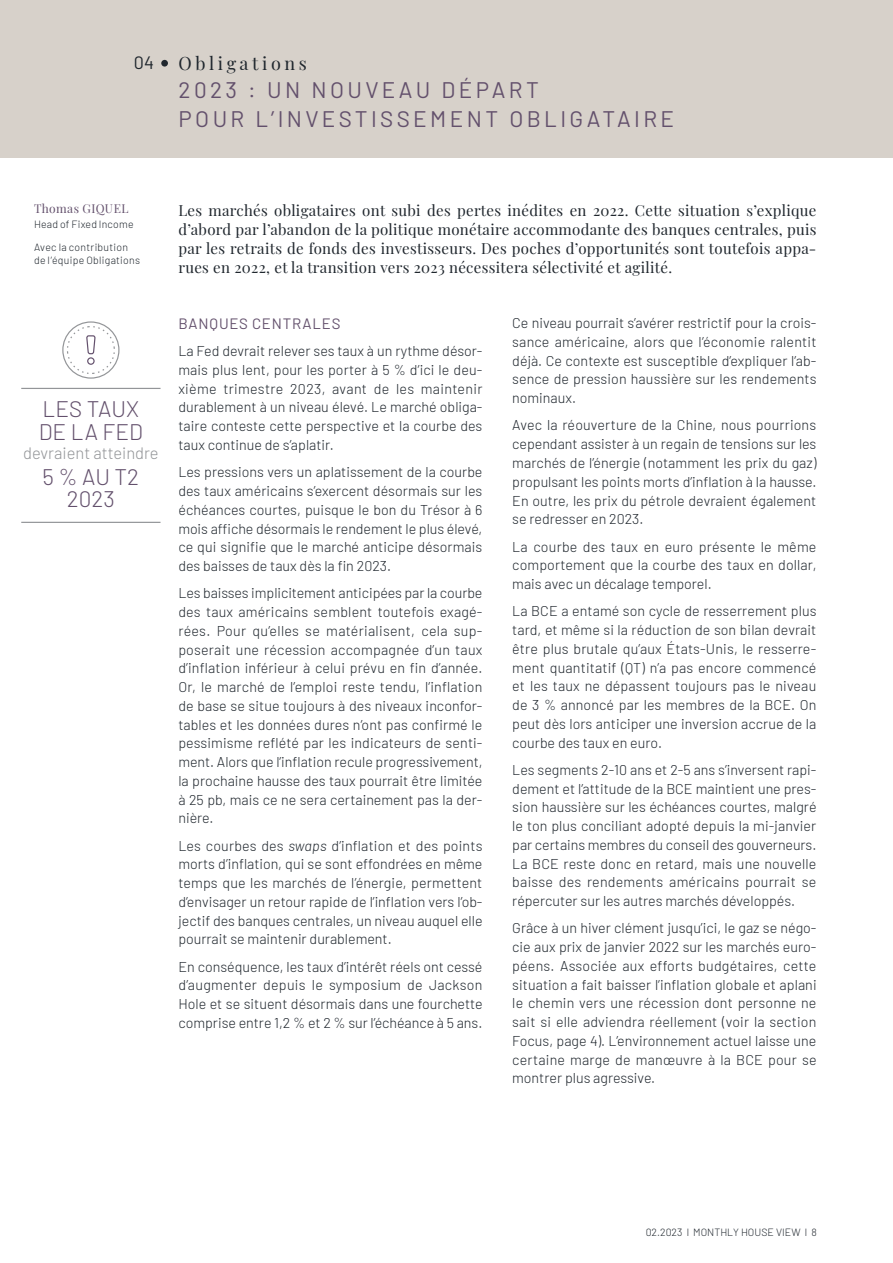
<style>
.page{position:relative;width:893px;height:1263px;background:#fff}
.page>*{position:absolute;margin:0;border:0;box-sizing:border-box;transform-origin:0 0}
.Sous_titre_IN{font:22.5px/28.5px "Barlow";letter-spacing:.15em;color:#63506c}
.t1{font:300 22.5px/22.5px "Barlow";color:#63506c}
.Titre_IN{font:18px "Playfair Display";letter-spacing:.2em;color:#1f262d}
.puce_sommaire{font:18px "Barlow";color:#1f262d}
.t2{font:300 16.5px "Barlow";color:#939598}
.Amorce_partie{font:15px/18.8px "Playfair Display";letter-spacing:.02em;color:#1f262d;text-align:justify}
.Sous_titre_texte{font:15px "Barlow";letter-spacing:.055em;color:#63506c}
.Body_texte{font:300 14.25px/18.8px "Barlow";color:#1f262d;text-align:justify}
.t3{font:12px "Playfair Display";letter-spacing:.03em;color:#63506c}
.t4{font:300 10.5px/13.5px "Barlow";letter-spacing:.02em;color:#1f262d}
.t5{font:300 10.5px "Barlow";color:#1f262d}
.s1{font-style:italic}
</style>
<div class="page">
<div style="left:0;top:0;width:893px;height:157px;background:#d7d1ca"></div>
<div style="left:161px;top:60px;width:7px;height:7px;background:#1f262d;border-radius:50%"></div>
<hr style="left:21px;top:388px;width:140px;height:1px;background:#939598">
<hr style="left:21px;top:522px;width:140px;height:1px;background:#939598">
<div style="left:62px;top:321px;width:57px;height:58px;border:1px solid #939598;border-radius:50%"></div>
<svg style="left:66px;top:325px;width:50px;height:50px"></svg>
<p class="puce_sommaire" style="left:134px;top:50px;width:22px">04</p>
<p class="Titre_IN" style="left:179px;top:49px;width:130px">Obligations</p>
<p class="Sous_titre_IN" style="left:179px;top:74px;width:497px">2023 : UN NOUVEAU DÉPART<br>POUR L’INVESTISSEMENT OBLIGATAIRE</p>
<p class="t3" style="left:34px;top:199px;width:96px">Thomas GIQUEL</p>
<p class="t4" style="left:34px;top:216px;width:101px">Head of Fixed Income</p>
<p class="t4" style="left:34px;top:239px;width:108px">Avec la contribution de l’équipe Obligations</p>
<p class="t1" style="left:39px;top:396px;width:106px">LES TAUX<br>DE LA FED</p>
<p class="t2" style="left:23px;top:441px;width:137px">devraient atteindre</p>
<p class="t1" style="left:43px;top:464px;width:98px;text-align:center">5 % AU T2<br>2023</p>
<p class="Amorce_partie" style="left:178px;top:200px;width:640px">Les marchés obligataires ont subi des pertes inédites en 2022. Cette situation s’explique d’abord par l’abandon de la politique monétaire accommodante des banques centrales, puis par les retraits de fonds des investisseurs. Des poches d’opportunités sont toutefois appa&shy;rues en 2022, et la transition vers 2023 nécessitera sélectivité et agilité.</p>
<p class="Sous_titre_texte" style="left:178px;top:313px;width:164px">BANQUES CENTRALES</p>
<p class="Body_texte" style="left:178px;top:341px;width:306px">La Fed devrait relever ses taux à un rythme désor&shy;mais plus lent, pour les porter à 5 % d’ici le deu&shy;xième trimestre 2023, avant de les maintenir durablement à un niveau élevé. Le marché obliga&shy;taire conteste cette perspective et la courbe des taux continue de s’aplatir.</p>
<p class="Body_texte" style="left:178px;top:462px;width:306px">Les pressions vers un aplatissement de la courbe des taux américains s’exercent désormais sur les échéances courtes, puisque le bon du Trésor à 6 mois affiche désormais le rendement le plus élevé, ce qui signifie que le marché anticipe désormais des baisses de taux dès la fin 2023.</p>
<p class="Body_texte" style="left:178px;top:583px;width:306px">Les baisses implicitement anticipées par la courbe des taux américains semblent toutefois exagé&shy;rées. Pour qu’elles se matérialisent, cela sup&shy;poserait une récession accompagnée d’un taux d’inflation inférieur à celui prévu en fin d’année.<br>Or, le marché de l’emploi reste tendu, l’inflation de base se situe toujours à des niveaux inconfor&shy;tables et les données dures n’ont pas confirmé le pessimisme reflété par les indicateurs de senti&shy;ment. Alors que l’inflation recule progressivement, la prochaine hausse des taux pourrait être limitée à 25 pb, mais ce ne sera certainement pas la der&shy;nière.</p>
<p class="Body_texte" style="left:178px;top:835px;width:306px">Les courbes des <span class="s1">swaps</span> d’inflation et des points morts d’inflation, qui se sont effondrées en même temps que les marchés de l’énergie, permettent d’envisager un retour rapide de l’inflation vers l’ob&shy;jectif des banques centrales, un niveau auquel elle pourrait se maintenir durablement.</p>
<p class="Body_texte" style="left:178px;top:956px;width:306px">En conséquence, les taux d’intérêt réels ont cessé d’augmenter depuis le symposium de Jackson Hole et se situent désormais dans une fourchette comprise entre 1,2 % et 2 % sur l’échéance à 5 ans.</p>
<p class="Body_texte" style="left:512px;top:313px;width:306px">Ce niveau pourrait s’avérer restrictif pour la crois&shy;sance américaine, alors que l’économie ralentit déjà. Ce contexte est susceptible d’expliquer l’ab&shy;sence de pression haussière sur les rendements nominaux.</p>
<p class="Body_texte" style="left:512px;top:415px;width:306px">Avec la réouverture de la Chine, nous pourrions cependant assister à un regain de tensions sur les marchés de l’énergie (notamment les prix du gaz) propulsant les points morts d’inflation à la hausse.<br>En outre, les prix du pétrole devraient également se redresser en 2023.</p>
<p class="Body_texte" style="left:512px;top:536px;width:306px">La courbe des taux en euro présente le même comportement que la courbe des taux en dollar, mais avec un décalage temporel.</p>
<p class="Body_texte" style="left:512px;top:601px;width:306px">La BCE a entamé son cycle de resserrement plus tard, et même si la réduction de son bilan devrait être plus brutale qu’aux États-Unis, le resserre&shy;ment quantitatif (QT) n’a pas encore commencé et les taux ne dépassent toujours pas le niveau de 3 % annoncé par les membres de la BCE. On peut dès lors anticiper une inversion accrue de la courbe des taux en euro.</p>
<p class="Body_texte" style="left:512px;top:759px;width:306px">Les segments 2-10 ans et 2-5 ans s’inversent rapi&shy;dement et l’attitude de la BCE maintient une pres&shy;sion haussière sur les échéances courtes, malgré le ton plus conciliant adopté depuis la mi-janvier par certains membres du conseil des gouverneurs.<br>La BCE reste donc en retard, mais une nouvelle baisse des rendements américains pourrait se répercuter sur les autres marchés développés.</p>
<p class="Body_texte" style="left:512px;top:918px;width:306px">Grâce à un hiver clément jusqu’ici, le gaz se négo&shy;cie aux prix de janvier 2022 sur les marchés euro&shy;péens. Associée aux efforts budgétaires, cette situation a fait baisser l’inflation globale et aplani le chemin vers une récession dont personne ne sait si elle adviendra réellement (voir la section Focus, page 4). L’environnement actuel laisse une certaine marge de manœuvre à la BCE pour se montrer plus agressive.</p>
<p class="t5" style="left:646px;top:1225px;width:173px">02.2023 l MONTHLY HOUSE VIEW l 8</p>
</div>
